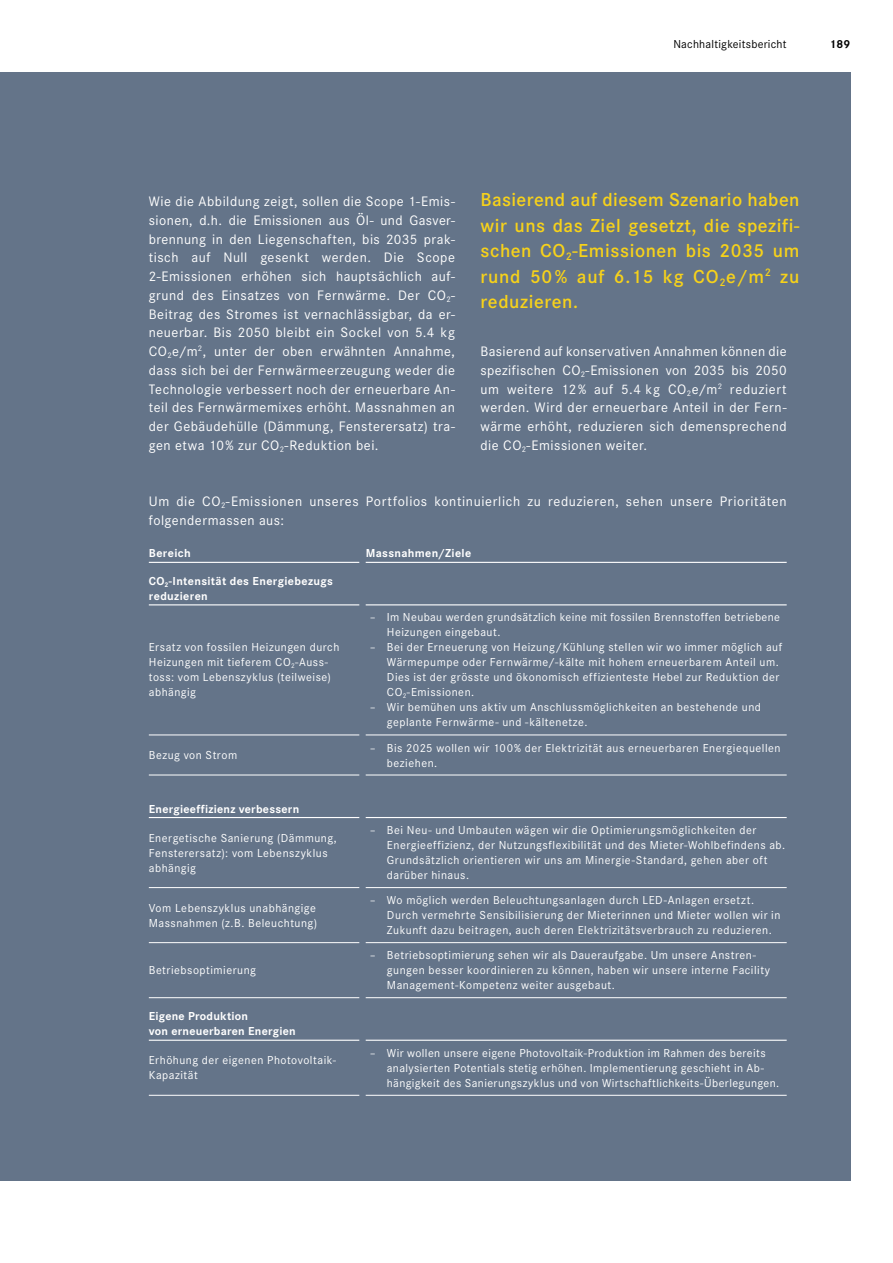
<style>
.page{position:relative;width:893px;height:1263px;background:#fff}
.page>*{position:absolute;margin:0;border:0;box-sizing:border-box;transform-origin:0 0}
.t1{font:600 19.5px/25.5px "Corporate S";letter-spacing:.03em;color:#f7d21a;text-align:justify}
.t2{font:14.25px/18.8px "Corporate S";letter-spacing:.04em;color:#fff;text-align:justify}
.t3{font:12px/15px "Corporate S";letter-spacing:.04em;color:#fff}
.t4{font:700 12px/15px "Corporate S";letter-spacing:.025em;color:#fff}
.t5{font:12px "Corporate S";letter-spacing:.02em;color:#000}
.t6{font:700 12px "Corporate S";color:#000}
</style>
<div class="page">
<div style="left:0;top:72px;width:850px;height:1109px;background:#647489"></div>
<hr style="left:149px;top:562px;width:210px;height:1px;background:#fff">
<hr style="left:366px;top:562px;width:421px;height:1px;background:#fff">
<hr style="left:149px;top:604px;width:210px;height:1px;background:#fff">
<hr style="left:366px;top:604px;width:421px;height:1px;background:#fff">
<hr style="left:149px;top:735px;width:210px;height:1px;background:#fff">
<hr style="left:366px;top:735px;width:421px;height:1px;background:#fff">
<hr style="left:149px;top:775px;width:210px;height:1px;background:#fff">
<hr style="left:366px;top:775px;width:421px;height:1px;background:#fff">
<hr style="left:149px;top:817px;width:210px;height:1px;background:#fff">
<hr style="left:366px;top:817px;width:421px;height:1px;background:#fff">
<hr style="left:149px;top:887px;width:210px;height:1px;background:#fff">
<hr style="left:366px;top:887px;width:421px;height:1px;background:#fff">
<hr style="left:149px;top:942px;width:210px;height:1px;background:#fff">
<hr style="left:366px;top:942px;width:421px;height:1px;background:#fff">
<hr style="left:149px;top:997px;width:210px;height:1px;background:#fff">
<hr style="left:366px;top:997px;width:421px;height:1px;background:#fff">
<hr style="left:149px;top:1040px;width:210px;height:1px;background:#fff">
<hr style="left:366px;top:1040px;width:421px;height:1px;background:#fff">
<hr style="left:149px;top:1095px;width:210px;height:1px;background:#fff">
<hr style="left:366px;top:1095px;width:421px;height:1px;background:#fff">
<p class="t5" style="left:673px;top:36px;width:115px">Nachhaltigkeitsbericht</p>
<p class="t6" style="left:829px;top:35px;width:22px">189</p>
<p class="t2" style="left:149px;top:191px;width:308px">Wie die Abbildung zeigt, sollen die Scope 1-Emis&shy;sionen, d.h. die Emissionen aus Öl- und Gasver&shy;brennung in den Liegenschaften, bis 2035 prak&shy;tisch auf Null gesenkt werden. Die Scope 2-Emissionen erhöhen sich hauptsächlich auf&shy;grund des Einsatzes von Fernwärme. Der CO<sub>2</sub>- Beitrag des Stromes ist vernachlässigbar, da er&shy;neuerbar. Bis 2050 bleibt ein Sockel von 5.4 kg CO<sub>2</sub>e/m<sup>2</sup>, unter der oben erwähnten Annahme, dass sich bei der Fernwärmeerzeugung weder die Technologie verbessert noch der erneuerbare An&shy;teil des Fernwärmemixes erhöht. Massnahmen an der Gebäudehülle (Dämmung, Fensterersatz) tra&shy;gen etwa 10% zur CO<sub>2</sub>-Reduktion bei.</p>
<h1 class="t1" style="left:480px;top:186px;width:320px">Basierend auf diesem Szenario haben wir uns das Ziel gesetzt, die spezifi&shy;schen CO<sub>2</sub>-Emissionen bis 2035 um rund 50% auf 6.15 kg CO<sub>2</sub>e/m<sup>2</sup> zu reduzieren.</h1>
<p class="t2" style="left:480px;top:341px;width:308px">Basierend auf konservativen Annahmen können die spezifischen CO<sub>2</sub>-Emissionen von 2035 bis 2050 um weitere 12% auf 5.4 kg CO<sub>2</sub>e/m<sup>2</sup> reduziert werden. Wird der erneuerbare Anteil in der Fern&shy;wärme erhöht, reduzieren sich demensprechend die CO<sub>2</sub>-Emissionen weiter.</p>
<p class="t2" style="left:149px;top:491px;width:639px">Um die CO<sub>2</sub>-Emissionen unseres Portfolios kontinuierlich zu reduzieren, sehen unsere Prioritäten folgendermassen aus:</p>
<p class="t4" style="left:149px;top:546px;width:43px">Bereich</p>
<p class="t4" style="left:366px;top:546px;width:107px">Massnahmen/Ziele</p>
<p class="t4" style="left:149px;top:573px;width:186px">CO<sub>2</sub>-Intensität des Energiebezugs reduzieren</p>
<p class="t3" style="left:149px;top:639px;width:192px">Ersatz von fossilen Heizungen durch<br>Heizungen mit tieferem CO<sub>2</sub>-Auss&shy;toss: vom Lebenszyklus (teilweise) abhängig</p>
<p class="t3" style="left:387px;top:609px;width:395px;text-indent:-17px">– Im Neubau werden grundsätzlich keine mit fossilen Brennstoffen betriebene<br>Heizungen eingebaut.</p>
<p class="t3" style="left:387px;top:639px;width:397px;text-indent:-17px">– Bei der Erneuerung von Heizung/Kühlung stellen wir wo immer möglich auf Wärmepumpe oder Fernwärme/-kälte mit hohem erneuerbarem Anteil um.<br>Dies ist der grösste und ökonomisch effizienteste Hebel zur Reduktion der CO<sub>2</sub>-Emissionen.</p>
<p class="t3" style="left:387px;top:699px;width:376px;text-indent:-17px">– Wir bemühen uns aktiv um Anschlussmöglichkeiten an bestehende und geplante Fernwärme- und -kältenetze.</p>
<p class="t3" style="left:149px;top:747px;width:90px">Bezug von Strom</p>
<p class="t3" style="left:387px;top:739px;width:395px;text-indent:-17px">– Bis 2025 wollen wir 100% der Elektrizität aus erneuerbaren Energiequellen beziehen.</p>
<p class="t4" style="left:149px;top:801px;width:152px">Energieeffizienz verbessern</p>
<p class="t3" style="left:149px;top:830px;width:189px">Energetische Sanierung (Dämmung,<br>Fensterersatz): vom Lebenszyklus abhängig</p>
<p class="t3" style="left:387px;top:822px;width:400px;text-indent:-17px">– Bei Neu- und Umbauten wägen wir die Optimierungsmöglichkeiten der Energieeffizienz, der Nutzungsflexibilität und des Mieter-Wohlbefindens ab.<br>Grundsätzlich orientieren wir uns am Minergie-Standard, gehen aber oft darüber hinaus.</p>
<p class="t3" style="left:149px;top:900px;width:170px">Vom Lebenszyklus unabhängige<br>Massnahmen (z.B. Beleuchtung)</p>
<p class="t3" style="left:387px;top:892px;width:395px;text-indent:-17px">– Wo möglich werden Beleuchtungsanlagen durch LED-Anlagen ersetzt.<br>Durch vermehrte Sensibilisierung der Mieterinnen und Mieter wollen wir in<br>Zukunft dazu beitragen, auch deren Elektrizitätsverbrauch zu reduzieren.</p>
<p class="t3" style="left:149px;top:962px;width:109px">Betriebsoptimierung</p>
<p class="t3" style="left:387px;top:947px;width:385px;text-indent:-17px">– Betriebsoptimierung sehen wir als Daueraufgabe. Um unsere Anstren&shy;gungen besser koordinieren zu können, haben wir unsere interne Facility<br>Management-Kompetenz weiter ausgebaut.</p>
<p class="t4" style="left:149px;top:1008px;width:148px">Eigene Produktion<br>von erneuerbaren Energien</p>
<p class="t3" style="left:149px;top:1052px;width:189px">Erhöhung der eigenen Photovoltaik-<br>Kapazität</p>
<p class="t3" style="left:387px;top:1045px;width:394px;text-indent:-17px">– Wir wollen unsere eigene Photovoltaik-Produktion im Rahmen des bereits analysierten Potentials stetig erhöhen. Implementierung geschieht in Ab&shy;hängigkeit des Sanierungszyklus und von Wirtschaftlichkeits-Überlegungen.</p>
</div>
